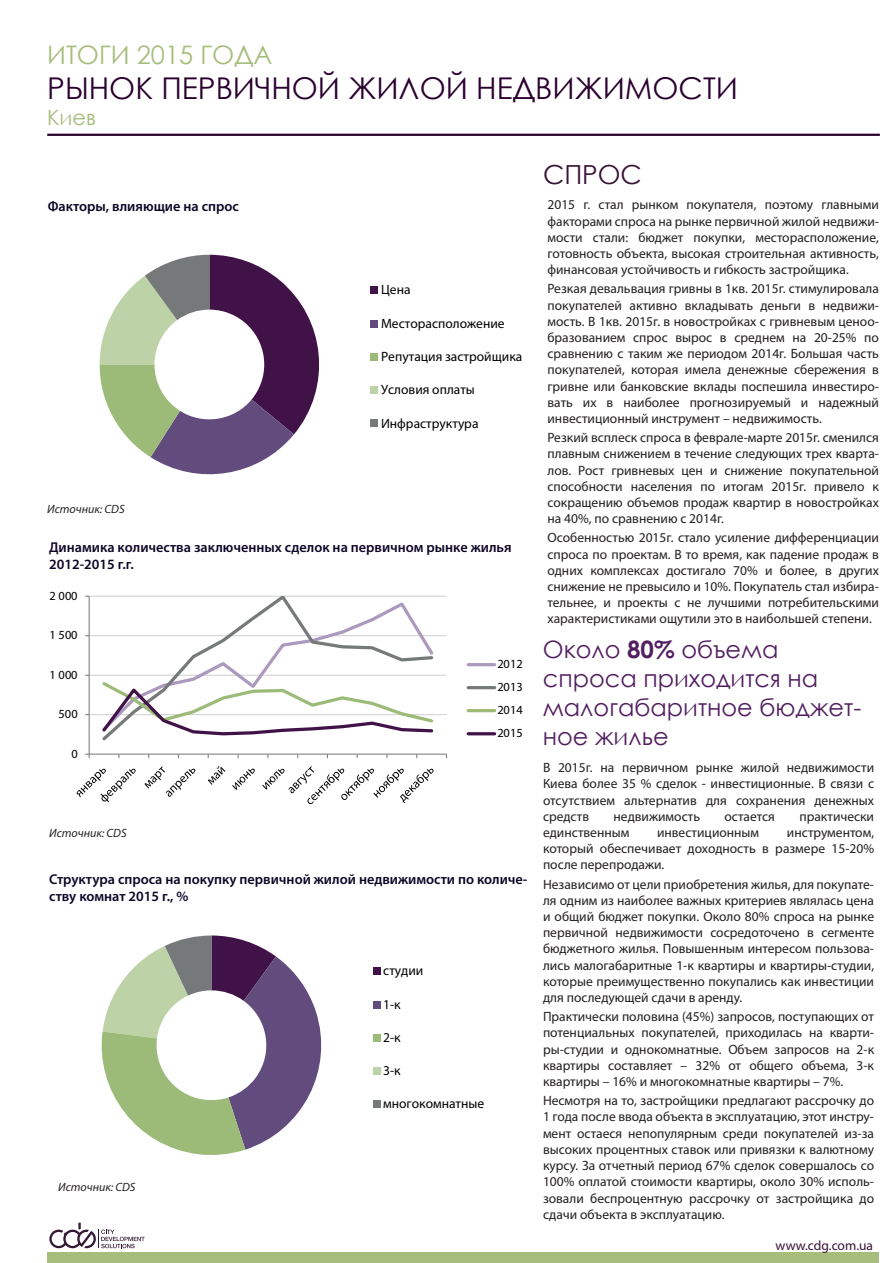
<style>
.page{position:relative;width:893px;height:1263px;background:#fff}
.page>*{position:absolute;margin:0;border:0;box-sizing:border-box;transform-origin:0 0}
.t1{font:30px "Century Gothic";color:#2a002f}
.t2{font:26.25px "Century Gothic";color:#371335}
.t3{font:25.5px "Century Gothic";color:#a6bd7b}
.t4{font:24px/28.8px "Century Gothic";color:#521e60}
.t5{font:21px "Century Gothic";color:#a6bd7b}
.t6{font:600 14.25px/17.1px "Myriad Pro";color:#0d0627}
.t7{font:13.5px/16.2px "Myriad Pro";color:#231f20;text-align:justify}
.t8{font:13.5px "Myriad Pro";color:#000001}
.t9{font:13.5px "Myriad Pro";color:#371335}
.t10{font:12.45px/23.1px "Myriad Pro";letter-spacing:-.005em;color:#000001;text-align:justify}
.t11{font:italic 12px "Myriad Pro";color:#231f20}
.s1{font-weight:700}
</style>
<div class="page">
<hr style="left:47px;top:134px;width:833px;height:2px;background:#2a002f">
<svg style="left:49px;top:1223px;width:96px;height:25px"></svg>
<div style="left:47px;top:1253px;width:832px;height:10px;background:#a6bd7b"></div>
<svg style="left:100px;top:255px;width:219px;height:220px"></svg>
<div style="left:371px;top:287px;width:7px;height:7px;background:#401248"></div>
<div style="left:371px;top:320px;width:7px;height:7px;background:#614c7d"></div>
<div style="left:371px;top:353px;width:7px;height:8px;background:#9cbb78"></div>
<div style="left:371px;top:387px;width:7px;height:7px;background:#bdd2a6"></div>
<div style="left:371px;top:420px;width:7px;height:7px;background:#76797a"></div>
<hr style="left:89px;top:596px;width:357px;height:1px;background:#d1d2d1">
<hr style="left:89px;top:635px;width:357px;height:1px;background:#d1d2d1">
<hr style="left:89px;top:675px;width:357px;height:1px;background:#d1d2d1">
<hr style="left:89px;top:714px;width:357px;height:1px;background:#d1d2d1">
<hr style="left:89px;top:596px;width:1px;height:158px;background:#7c7f81">
<hr style="left:89px;top:753px;width:357px;height:2px;background:#7c7f81">
<svg style="left:85px;top:753px;width:5px;height:5px"></svg>
<svg style="left:99px;top:596px;width:336px;height:145px"></svg>
<svg style="left:99px;top:679px;width:336px;height:58px"></svg>
<svg style="left:77px;top:769px;width:59px;height:33px"></svg>
<svg style="left:144px;top:766px;width:51px;height:31px"></svg>
<svg style="left:208px;top:766px;width:17px;height:19px"></svg>
<svg style="left:232px;top:769px;width:23px;height:21px"></svg>
<svg style="left:262px;top:766px;width:171px;height:38px"></svg>
<hr style="left:468px;top:663px;width:27px;height:3px;background:#ac99be">
<hr style="left:468px;top:686px;width:27px;height:3px;background:#76797a">
<hr style="left:468px;top:709px;width:27px;height:3px;background:#9cbb78">
<hr style="left:468px;top:732px;width:27px;height:3px;background:#401248">
<svg style="left:101px;top:935px;width:221px;height:220px"></svg>
<div style="left:373px;top:967px;width:7px;height:8px;background:#401248"></div>
<div style="left:373px;top:1001px;width:7px;height:7px;background:#614c7d"></div>
<div style="left:373px;top:1034px;width:7px;height:7px;background:#9cbb78"></div>
<div style="left:373px;top:1067px;width:7px;height:8px;background:#bdd2a6"></div>
<div style="left:373px;top:1101px;width:7px;height:7px;background:#76797a"></div>
<h3 class="t3" style="left:47px;top:37px;width:227px">ИТОГИ 2015 ГОДА</h3>
<h1 class="t1" style="left:47px;top:67px;width:692px">РЫНОК ПЕРВИЧНОЙ ЖИЛОЙ НЕДВИЖИМОСТИ</h1>
<h3 class="t5" style="left:47px;top:102px;width:50px">Киев</h3>
<h2 class="t2" style="left:543px;top:157px;width:100px">СПРОС</h2>
<p class="t6" style="left:48px;top:198px;width:193px">Факторы, влияющие на спрос</p>
<p class="t11" style="left:47px;top:502px;width:79px">Источник: CDS</p>
<p class="t8" style="left:381px;top:282px;width:31px">Цена</p>
<p class="t8" style="left:381px;top:315px;width:125px">Месторасположение</p>
<p class="t8" style="left:381px;top:348px;width:143px">Репутация застройщика</p>
<p class="t8" style="left:381px;top:381px;width:95px">Условия оплаты</p>
<p class="t8" style="left:381px;top:415px;width:99px">Инфраструктура</p>
<p class="t6" style="left:49px;top:538px;width:464px">Динамика количества заключенных сделок на первичном рынке жилья<br>2012-2015 г.г.</p>
<p class="t10" style="left:50px;top:584px;width:30px">2 000</p>
<p class="t10" style="left:50px;top:623px;width:30px">1 500</p>
<p class="t10" style="left:50px;top:663px;width:30px">1 000</p>
<p class="t10" style="left:59px;top:702px;width:21px">500</p>
<p class="t10" style="left:71px;top:742px;width:8px">0</p>
<p class="t11" style="left:49px;top:825px;width:79px">Источник: CDS</p>
<p class="t10" style="left:497px;top:652px;width:27px">2012<br>2013<br>2014<br>2015</p>
<p class="t6" style="left:49px;top:870px;width:480px">Структура спроса на покупку первичной жилой недвижимости по количе&shy;ству комнат 2015 г., %</p>
<p class="t11" style="left:58px;top:1179px;width:79px">Источник: CDS</p>
<p class="t8" style="left:383px;top:962px;width:42px">студии</p>
<p class="t8" style="left:383px;top:996px;width:19px">1-к</p>
<p class="t8" style="left:383px;top:1029px;width:19px">2-к</p>
<p class="t8" style="left:383px;top:1062px;width:19px">3-к</p>
<p class="t8" style="left:383px;top:1095px;width:103px">многокомнатные</p>
<p class="t7" style="left:547px;top:197px;width:333px">2015 г. стал рынком покупателя, поэтому главными факторами спроса на рынке первичной жилой недвижи&shy;мости стали: бюджет покупки, месторасположение, готовность объекта, высокая строительная активность, финансовая устойчивость и гибкость застройщика.</p>
<p class="t7" style="left:547px;top:281px;width:333px">Резкая девальвация гривны в 1кв. 2015г. стимулировала покупателей активно вкладывать деньги в недвижи&shy;мость. В 1кв. 2015г. в новостройках с гривневым ценоо&shy;бразованием спрос вырос в среднем на 20-25% по сравнению с таким же периодом 2014г. Большая часть покупателей, которая имела денежные сбережения в гривне или банковские вклады поспешила инвестиро&shy;вать их в наиболее прогнозируемый и надежный инвестиционный инструмент – недвижимость.</p>
<p class="t7" style="left:547px;top:429px;width:333px">Резкий всплеск спроса в феврале-марте 2015г. сменился плавным снижением в течение следующих трех кварта&shy;лов. Рост гривневых цен и снижение покупательной способности населения по итогам 2015г. привело к сокращению объемов продаж квартир в новостройках на 40%, по сравнению с 2014г.</p>
<p class="t7" style="left:547px;top:530px;width:333px">Особенностью 2015г. стало усиление дифференциации спроса по проектам. В то время, как падение продаж в одних комплексах достигало 70% и более, в других снижение не превысило и 10%. Покупатель стал избира&shy;тельнее, и проекты с не лучшими потребительскими характеристиками ощутили это в наибольшей степени.</p>
<h3 class="t4" style="left:543px;top:635px;width:320px">Около <span class="s1">80%</span> объема спроса приходится на малогабаритное бюджет&shy;ное жилье</h3>
<p class="t7" style="left:543px;top:759px;width:333px">В 2015г. на первичном рынке жилой недвижимости Киева более 35 % сделок - инвестиционные. В связи с отсутствием альтернатив для сохранения денежных средств</p>
<p class="t7" style="left:614px;top:808px;width:88px">недвижимость</p>
<p class="t7" style="left:725px;top:808px;width:52px">остается</p>
<p class="t7" style="left:799px;top:808px;width:76px">практически</p>
<p class="t7" style="left:543px;top:824px;width:88px">единственным</p>
<p class="t7" style="left:657px;top:824px;width:104px">инвестиционным</p>
<p class="t7" style="left:543px;top:824px;width:333px;text-indent:244px">инструментом, который обеспечивает доходность в размере 15-20% после перепродажи.</p>
<p class="t7" style="left:543px;top:876px;width:333px">Независимо от цели приобретения жилья, для покупате&shy;ля одним из наиболее важных критериев являлась цена и общий бюджет покупки. Около 80% спроса на рынке первичной недвижимости сосредоточено в сегменте бюджетного жилья. Повышенным интересом пользова&shy;лись малогабаритные 1-к квартиры и квартиры-студии, которые преимущественно покупались как инвестиции для последующей сдачи в аренду.</p>
<p class="t7" style="left:543px;top:1008px;width:333px">Практически половина (45%) запросов, поступающих от потенциальных покупателей, приходилась на кварти&shy;ры-студии и однокомнатные. Объем запросов на 2-к квартиры составляет – 32% от общего объема, 3-к квартиры – 16% и многокомнатные квартиры – 7%.</p>
<p class="t7" style="left:543px;top:1092px;width:333px">Несмотря на то, застройщики предлагают рассрочку до 1 года после ввода объекта в эксплуатацию, этот инстру&shy;мент остаеся непопулярным среди покупателей из-за высоких процентных ставок или привязки к валютному курсу. За отчетный период 67% сделок совершалось со 100% оплатой стоимости квартиры, около 30% исполь&shy;зовали беспроцентную рассрочку от застройщика до сдачи объекта в эксплуатацию.</p>
<p class="t9" style="left:776px;top:1237px;width:99px">www.cdg.com.ua</p>
</div>
